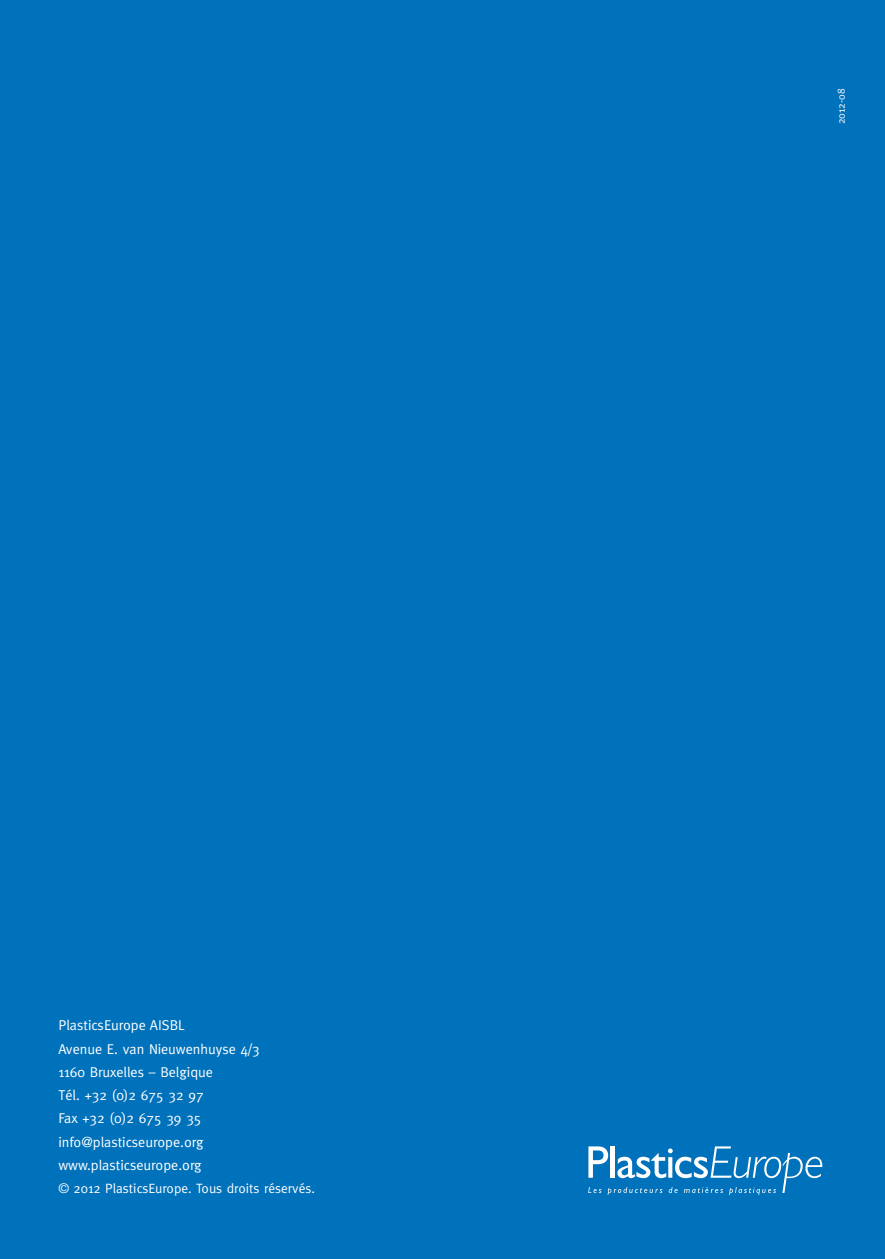
<style>
.page{position:relative;width:885px;height:1259px;background:#fff}
.page>*{position:absolute;margin:0;border:0;box-sizing:border-box;transform-origin:0 0}
.t1{font:14.25px/23.2px "Meta";color:#fff}
.t2{font:13.5px "Meta";color:#fff}
.t3{font:10.5px "Meta";color:#fff}
</style>
<div class="page">
<div style="left:0;top:0;width:884px;height:1259px;background:#0071bb"></div>
<svg style="left:588px;top:1146px;width:234px;height:49px"></svg>
<p class="t1" style="left:58px;top:1015px;width:203px">PlasticsEurope AISBL<br>Avenue E. van Nieuwenhuyse 4/3<br>1160 Bruxelles – Belgique<br>Tél. +32 (0)2 675 32 97<br>Fax +32 (0)2 675 39 35 info@plasticseurope.org www.plasticseurope.org</p>
<p class="t2" style="left:58px;top:1183px;width:258px">© 2012 PlasticsEurope. Tous droits réservés.</p>
<p class="t3" style="left:837px;top:124px;width:37px;rotate:-90deg">2012-08</p>
</div>
